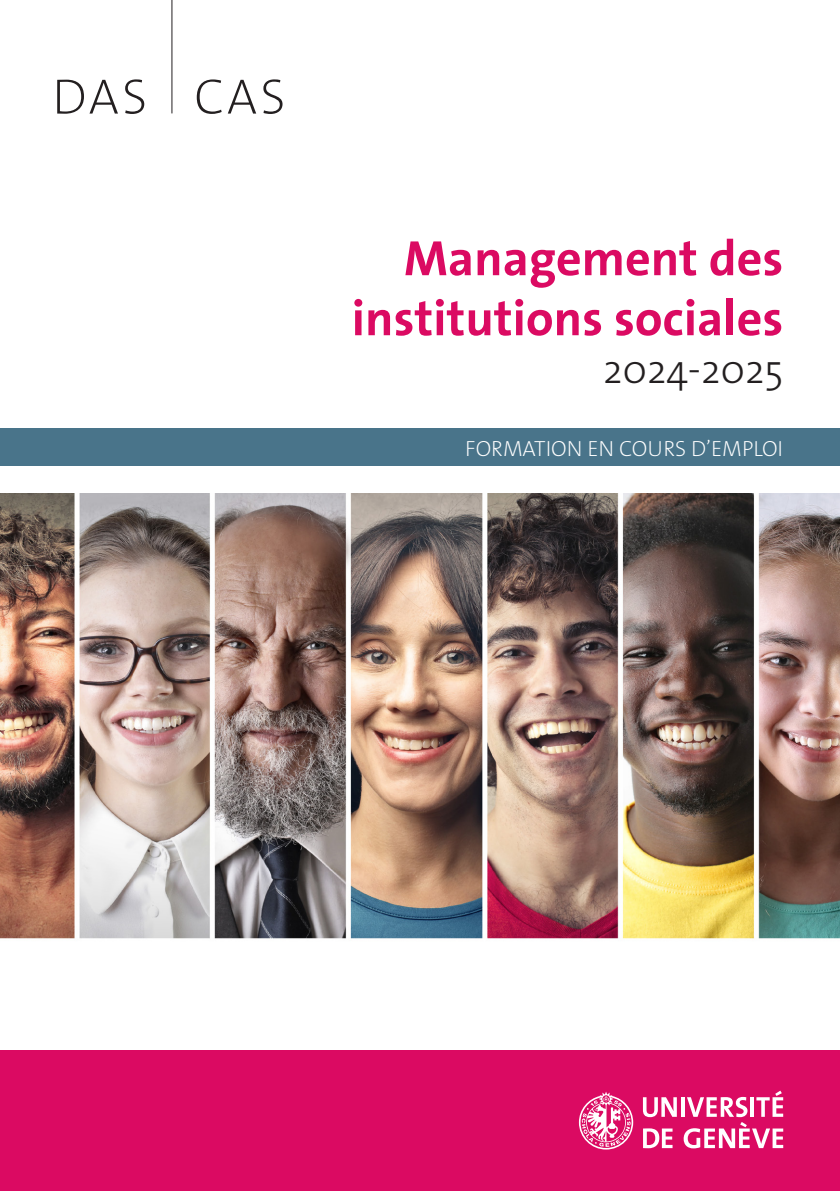
<style>
.page{position:relative;width:840px;height:1191px;background:#fff}
.page>*{position:absolute;margin:0;border:0;box-sizing:border-box;transform-origin:0 0}
.t1{font:700 50px/60px "The Sans Os F";color:#db0a62;text-align:right}
.t2{font:200 50px "The Sans Os F";letter-spacing:.06em;color:#231f20}
.t3{font:300 40px "The Sans Os F";color:#231f20}
.t4{font:200 22px "The Sans Os F";color:#fff}
</style>
<div class="page">
<div style="left:0;top:1050px;width:839px;height:141px;background:#db0a62"></div>
<div style="left:0;top:428px;width:839px;height:37px;background:#49748a"></div>
<hr style="left:171px;top:0;width:1px;height:113px;background:#231f20">
<img style="left:0;top:493px;width:839px;height:446px">
<svg style="left:578px;top:1091px;width:54px;height:58px"></svg>
<svg style="left:642px;top:1097px;width:34px;height:20px"></svg>
<svg style="left:681px;top:1097px;width:2px;height:19px"></svg>
<svg style="left:643px;top:1128px;width:29px;height:20px"></svg>
<svg style="left:683px;top:1090px;width:99px;height:58px"></svg>
<p class="t2" style="left:52px;top:65px;width:235px">DAS CAS</p>
<p class="t1" style="left:351px;top:229px;width:433px">Management des institutions sociales</p>
<p class="t3" style="left:602px;top:344px;width:182px">2024-2025</p>
<p class="t4" style="left:465px;top:435px;width:319px">FORMATION EN COURS D’EMPLOI</p>
</div>
